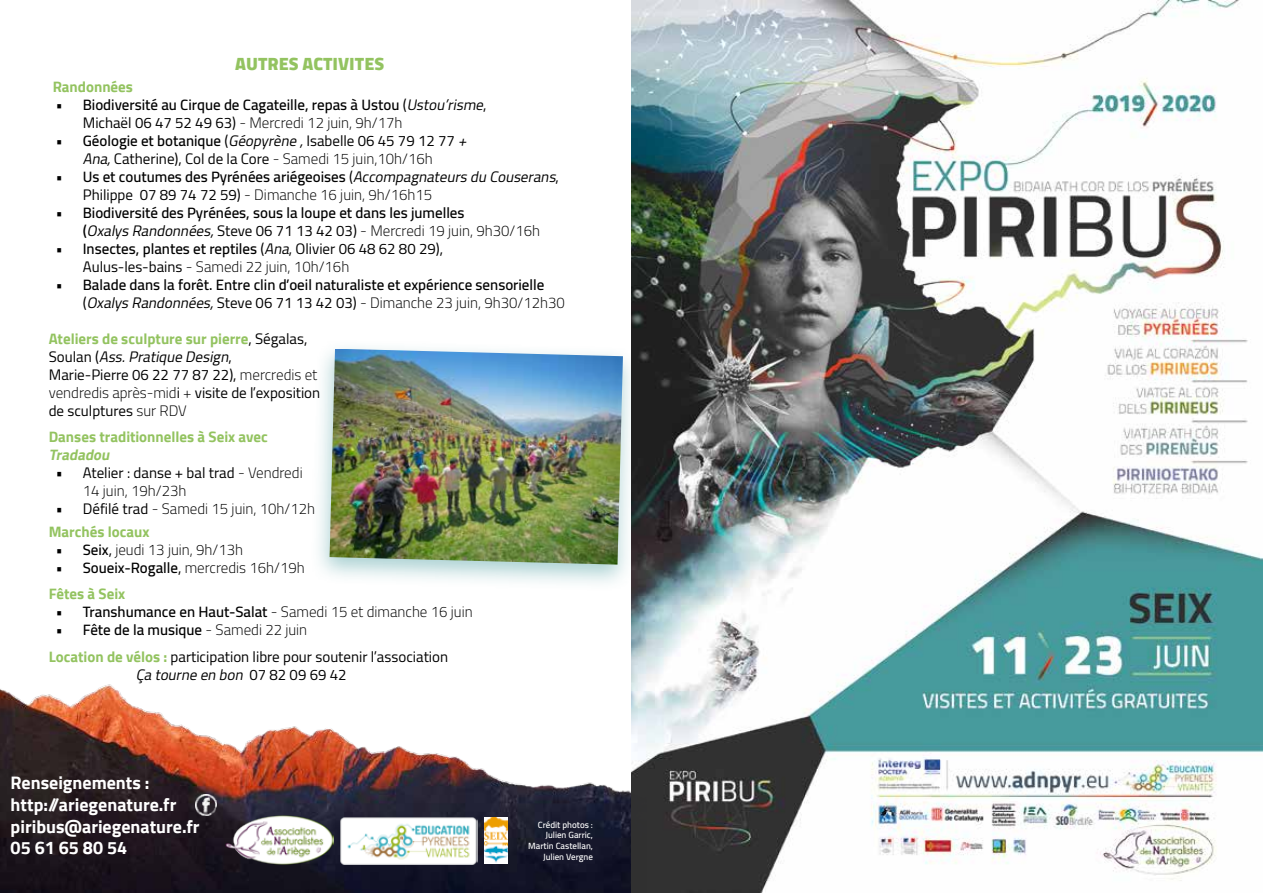
<style>
.page{position:relative;width:1263px;height:893px;background:#fff}
.page>*{position:absolute;margin:0;border:0;box-sizing:border-box;transform-origin:0 0}
.t1{font:700 18px/21.6px "Cairo";color:#fff}
.t2{font:900 18px "Cairo";color:#93c360}
.t3{font:600 15px/18px "Cairo";color:#000}
.t4{font:15px/18px "Cairo";color:#000}
.t5{font:300 15px/18px "Cairo";color:#000}
.t6{font:700 15px "Cairo";color:#93c360}
.t7{font:italic 15px "Cairo";color:#000}
.t8{font:italic 700 15px "Cairo";color:#93c360}
.t9{font:600 9px/10.8px "Cairo";color:#fff;text-align:right}
.s1{font-weight:400}
.s2{font-weight:400;font-style:italic}
.s3{font-weight:300}
.s4{font-weight:600}
.s5{font-style:italic}
.s6{font-weight:700;color:#93c360}
.s7{font-style:normal}
</style>
<div class="page">
<img style="left:0;top:684px;width:631px;height:209px">
<img style="left:196px;top:795px;width:20px;height:20px">
<img style="left:226px;top:816px;width:107px;height:49px">
<img style="left:339px;top:816px;width:138px;height:48px">
<div style="left:310px;top:338px;width:330px;height:253px;background:#479b9e;opacity:.46"></div>
<img style="left:330px;top:349px;width:293px;height:216px">
<img style="left:631px;top:0;width:632px;height:893px">
<img style="left:484px;top:817px;width:24px;height:47px">
<p class="t2" style="left:235px;top:53px;width:150px">AUTRES ACTIVITES</p>
<p class="t6" style="left:53px;top:78px;width:82px">Randonnées</p>
<p class="t3" style="left:83px;top:95px;width:406px;text-indent:-27px">• Biodiversité au Cirque de Cagateille, repas à Ustou <span class="s1">(</span><span class="s2">Ustou’risme</span><span class="s1">,<br>Michaël 06 47 52 49 63)</span> <span class="s3">- Mercredi 12 juin, 9h/17h</span></p>
<p class="t4" style="left:83px;top:131px;width:390px;text-indent:-27px"><span class="s4">• Géologie et botanique</span> (<span class="s5">Géopyrène,</span>Isabelle 06 45 79 12 77 <span class="s5">+<br>Ana,</span>Catherine), Col de la Core <span class="s3">- Samedi 15 juin,10h/16h</span></p>
<p class="t3" style="left:83px;top:167px;width:479px;text-indent:-27px">• Us et coutumes des Pyrénées ariégeoises <span class="s1">(</span><span class="s2">AccompagnateursduCouserans</span><span class="s1">,<br>Philippe 07 89 74 72 59)</span> <span class="s3">- Dimanche 16 juin, 9h/16h15</span></p>
<p class="t3" style="left:83px;top:203px;width:459px;text-indent:-27px">• Biodiversité des Pyrénées, sous la loupe et dans les jumelles (<span class="s2">OxalysRandonnées,</span><span class="s1">Steve 06 71 13 42 03)</span> <span class="s3">- Mercredi 19 juin, 9h30/16h</span></p>
<p class="t4" style="left:83px;top:239px;width:362px;text-indent:-27px"><span class="s4">• Insectes, plantes et reptiles</span> (<span class="s5">Ana</span>, Olivier 06 48 62 80 29),<br>Aulus-les-bains <span class="s3">- Samedi 22 juin, 10h/16h</span></p>
<p class="t3" style="left:83px;top:275px;width:484px;text-indent:-27px">• Balade dans la forêt. Entre clin d’oeil naturaliste et expérience sensorielle <span class="s1">(</span><span class="s2">OxalysRandonnées,</span><span class="s1">Steve 06 71 13 42 03)</span> <span class="s3">- Dimanche 23 juin, 9h30/12h30</span></p>
<p class="t4" style="left:49px;top:329px;width:273px"><span class="s6">Ateliers de sculpture sur pierre</span>, Ségalas,<br>S o u l a n ( <span class="s5">Ass.PratiqueDesign</span>,<br>Marie-Pierre 06 22 77 87 22), <span class="s3">mercredis et vendredis après-mid</span>i <span class="s3">+</span> visite de l’exposition de sculptures <span class="s3">sur RDV</span></p>
<p class="t6" style="left:49px;top:428px;width:221px">Danses traditionnelles à Seix avec</p>
<p class="t8" style="left:49px;top:446px;width:67px">Tradadou</p>
<p class="t5" style="left:83px;top:464px;width:221px;text-indent:-27px"><span class="s1">• Atelier : danse + bal trad</span> - Vendredi<br>14 juin, 19h/23h</p>
<p class="t5" style="left:49px;top:498px;width:268px;line-height:22.2px;text-indent:7px"><span class="s1">• Défilé trad</span> - Samedi 15 juin, 10h/12h<br><span class="s6">Marchés locaux</span></p>
<p class="t5" style="left:56px;top:540px;width:189px"><span class="s4">• Seix</span><span class="s1">,</span> jeudi 13 juin, 9h/13h</p>
<p class="t5" style="left:49px;top:554px;width:258px;line-height:26.5px;text-indent:7px"><span class="s4">• Soueix-Rogalle</span><span class="s1">,</span> mercredis 16h/19h<br><span class="s6">Fêtes à Seix</span></p>
<p class="t3" style="left:56px;top:603px;width:418px">• Transhumance en Haut-Salat <span class="s3">- Samedi 15 et dimanche 16 juin</span></p>
<p class="t4" style="left:49px;top:616px;width:401px;line-height:26.5px;text-indent:7px"><span class="s4">• Fête de la musique</span> <span class="s3">- Samedi 22 juin<br></span><span class="s6">Location de vélos :</span> participation libre pour soutenir l’association</p>
<p class="t7" style="left:136px;top:662px;width:212px">Çatourneenbon <span class="s7">0 7 8 2 0 9 6 9 4 2</span></p>
<p class="t1" style="left:11px;top:772px;width:191px">Renseignements : http://ariegenature.fr piribus@ariegenature.fr<br>05 61 65 80 54</p>
<p class="t9" style="left:528px;top:819px;width:66px">Crédit photos :<br>Julien Garric,<br>Martin Castellan,<br>Julien Vergne</p>
</div>
